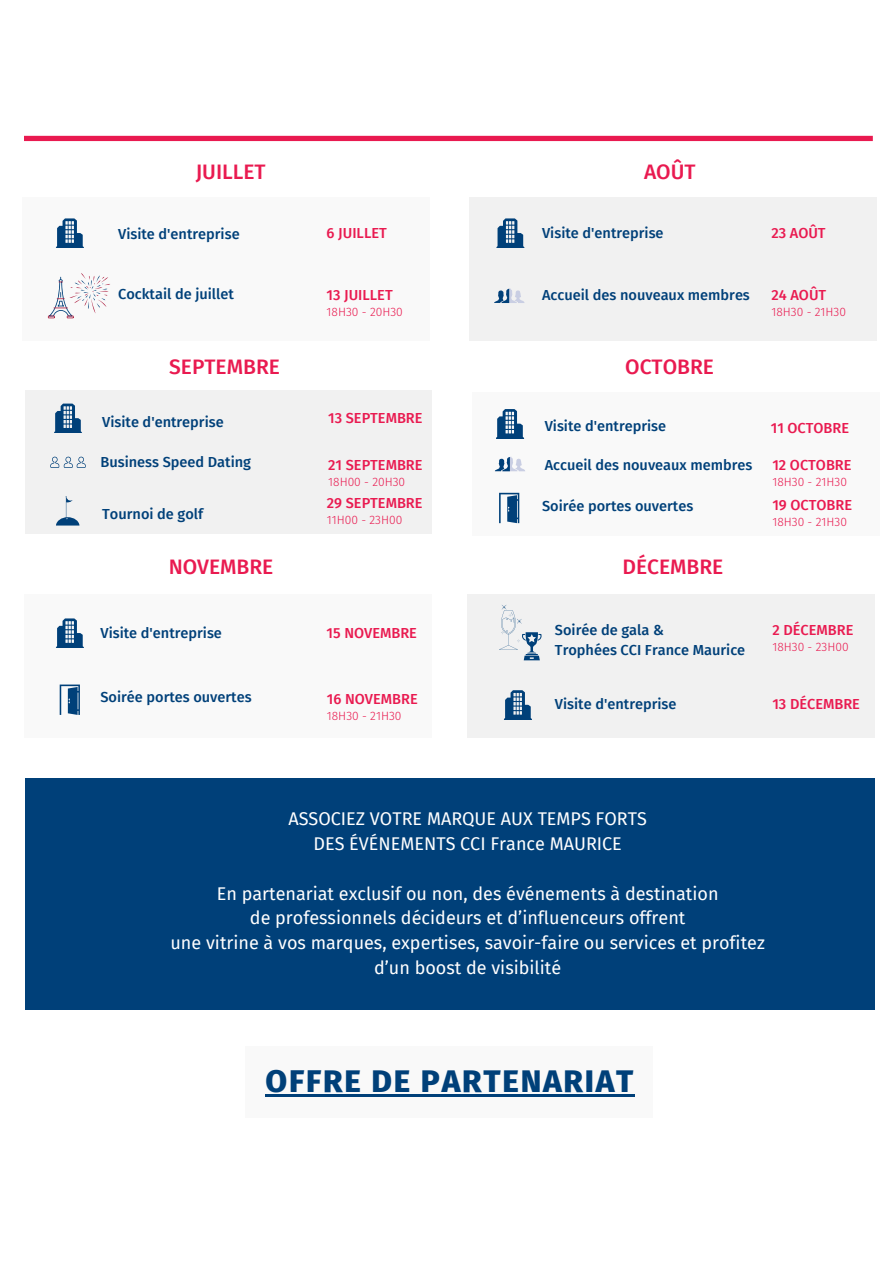
<style>
.page{position:relative;width:893px;height:1264px;background:#fff}
.page>*{position:absolute;margin:0;border:0;box-sizing:border-box;transform-origin:0 0}
.t1{font:800 31.5px "Fira Sans";letter-spacing:.055em;color:#004079}
.t2{font:500 21px "Fira Sans";color:#e91a50}
.t3{font:18px/24.8px "Fira Sans";color:#fff;text-align:center}
.t4{font:500 14.55px/20px "Fira Sans";color:#004079}
.t5{font:500 14.55px "Fira Sans";color:#e91a50}
.t6{font:300 12px "Fira Sans";color:#e91a50}
</style>
<div class="page">
<div style="left:25px;top:778px;width:848px;height:231px;background:#004079"></div>
<div style="left:470px;top:198px;width:406px;height:143px;background:#f1f1f1"></div>
<div style="left:25px;top:390px;width:406px;height:143px;background:#f1f1f1"></div>
<div style="left:24px;top:136px;width:848px;height:5px;background:#e91a50"></div>
<div style="left:472px;top:392px;width:407px;height:143px;background:#f9f9f9"></div>
<div style="left:24px;top:594px;width:407px;height:143px;background:#f9f9f9"></div>
<div style="left:467px;top:594px;width:406px;height:143px;background:#f1f1f1"></div>
<svg style="left:54px;top:403px;width:28px;height:30px"></svg>
<svg style="left:56px;top:618px;width:28px;height:29px"></svg>
<div style="left:23px;top:198px;width:407px;height:143px;background:#f9f9f9"></div>
<svg style="left:496px;top:409px;width:28px;height:29px"></svg>
<svg style="left:48px;top:273px;width:62px;height:45px"></svg>
<svg style="left:56px;top:496px;width:23px;height:29px"></svg>
<div style="left:246px;top:1046px;width:407px;height:72px;background:#f9f9f9"></div>
<svg style="left:504px;top:690px;width:28px;height:29px"></svg>
<svg style="left:60px;top:684px;width:20px;height:31px"></svg>
<svg style="left:499px;top:605px;width:43px;height:55px"></svg>
<hr style="left:265px;top:1094px;width:370px;height:2px;background:#004079">
<svg style="left:56px;top:218px;width:28px;height:30px"></svg>
<svg style="left:496px;top:218px;width:28px;height:30px"></svg>
<svg style="left:494px;top:288px;width:30px;height:15px"></svg>
<svg style="left:50px;top:456px;width:36px;height:12px"></svg>
<svg style="left:495px;top:457px;width:30px;height:14px"></svg>
<svg style="left:499px;top:493px;width:20px;height:30px"></svg>
<h2 class="t2" style="left:196px;top:159px;width:71px">JUILLET</h2>
<h2 class="t2" style="left:644px;top:159px;width:53px">AOÛT</h2>
<p class="t4" style="left:118px;top:224px;width:123px">Visite d'entreprise</p>
<p class="t5" style="left:326px;top:225px;width:62px">6 JUILLET</p>
<p class="t4" style="left:542px;top:223px;width:123px">Visite d'entreprise</p>
<p class="t5" style="left:771px;top:225px;width:56px">23 AOÛT</p>
<p class="t4" style="left:118px;top:284px;width:117px">Cocktail de juillet</p>
<p class="t5" style="left:326px;top:287px;width:68px">13 JUILLET</p>
<p class="t6" style="left:326px;top:305px;width:78px">18H30 - 20H30</p>
<p class="t4" style="left:542px;top:285px;width:209px">Accueil des nouveaux membres</p>
<p class="t5" style="left:771px;top:287px;width:56px">24 AOÛT</p>
<p class="t6" style="left:771px;top:305px;width:76px">18H30 - 21H30</p>
<h2 class="t2" style="left:169px;top:354px;width:112px">SEPTEMBRE</h2>
<h2 class="t2" style="left:625px;top:354px;width:90px">OCTOBRE</h2>
<p class="t5" style="left:328px;top:410px;width:96px">13 SEPTEMBRE</p>
<p class="t4" style="left:102px;top:412px;width:123px">Visite d'entreprise</p>
<p class="t4" style="left:544px;top:416px;width:123px">Visite d'entreprise</p>
<p class="t5" style="left:770px;top:419px;width:80px">11 OCTOBRE</p>
<p class="t4" style="left:100px;top:452px;width:152px">Business Speed Dating</p>
<p class="t4" style="left:102px;top:504px;width:102px">Tournoi de golf</p>
<p class="t5" style="left:328px;top:456px;width:96px">21 SEPTEMBRE</p>
<p class="t6" style="left:328px;top:475px;width:78px">18H00 - 20H30</p>
<p class="t5" style="left:327px;top:494px;width:97px">29 SEPTEMBRE</p>
<p class="t6" style="left:327px;top:513px;width:77px">11H00 - 23H00</p>
<p class="t4" style="left:544px;top:455px;width:209px">Accueil des nouveaux membres</p>
<p class="t5" style="left:772px;top:456px;width:81px">12 OCTOBRE</p>
<p class="t6" style="left:772px;top:475px;width:76px">18H30 - 21H30</p>
<p class="t4" style="left:542px;top:496px;width:153px">Soirée portes ouvertes</p>
<p class="t5" style="left:772px;top:496px;width:81px">19 OCTOBRE</p>
<p class="t6" style="left:772px;top:514px;width:76px">18H30 - 21H30</p>
<h2 class="t2" style="left:169px;top:554px;width:106px">NOVEMBRE</h2>
<h2 class="t2" style="left:622px;top:554px;width:102px">DÉCEMBRE</h2>
<p class="t4" style="left:100px;top:623px;width:123px">Visite d'entreprise</p>
<p class="t4" style="left:100px;top:687px;width:153px">Soirée portes ouvertes</p>
<p class="t5" style="left:326px;top:624px;width:92px">15 NOVEMBRE</p>
<p class="t5" style="left:772px;top:621px;width:82px">2 DÉCEMBRE</p>
<p class="t6" style="left:772px;top:639px;width:78px">18H30 - 23H00</p>
<p class="t4" style="left:555px;top:619px;width:192px">Soirée de gala &amp;<br>Trophées CCI France Maurice</p>
<p class="t5" style="left:327px;top:690px;width:92px">16 NOVEMBRE</p>
<p class="t6" style="left:327px;top:708px;width:76px">18H30 - 21H30</p>
<p class="t4" style="left:555px;top:694px;width:123px">Visite d'entreprise</p>
<p class="t5" style="left:772px;top:695px;width:89px">13 DÉCEMBRE</p>
<p class="t3" style="left:288px;top:807px;width:360px">ASSOCIEZ VOTRE MARQUE AUX TEMPS FORTS<br>DES ÉVÉNEMENTS CCI France MAURICE</p>
<p class="t3" style="left:170px;top:881px;width:596px">En partenariat exclusif ou non, des événements à destination<br>de professionnels décideurs et d’influenceurs offrent<br>une vitrine à vos marques, expertises, savoir-faire ou services et profitez d’un boost de visibilité</p>
<h1 class="t1" style="left:265px;top:1062px;width:369px">OFFRE DE PARTENARIAT</h1>
</div>
